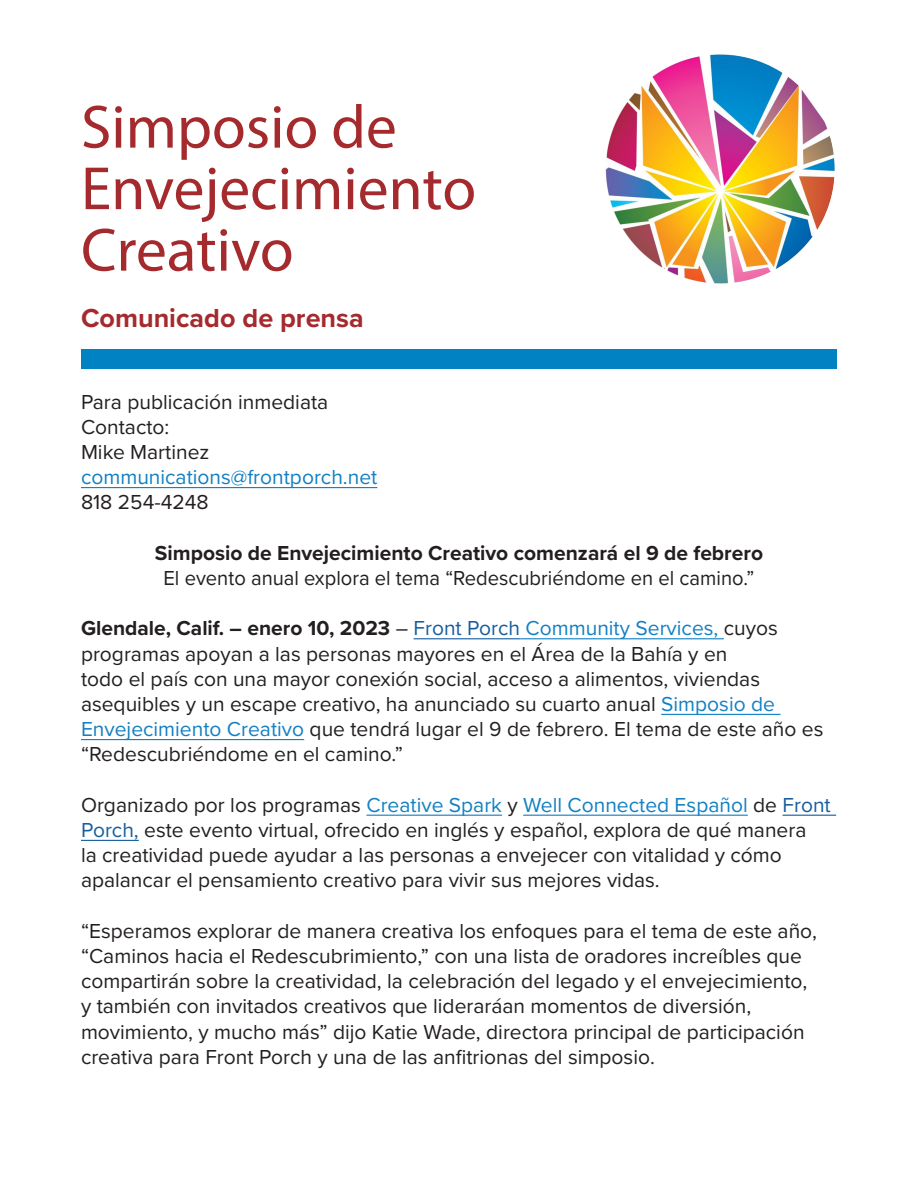
<style>
.page{position:relative;width:918px;height:1188px;background:#fff}
.page>*{position:absolute;margin:0;border:0;box-sizing:border-box;transform-origin:0 0}
.t1{font:61.5px "Myriad Pro";color:#a52a2e}
.t2{font:700 27px "Proxima Nova";color:#a52a2e}
.t3{font:21px/25.2px "Proxima Nova";color:#231f20}
.t4{font:21px "Proxima Nova";color:#231f20;scale:.96 1}
.t5{font:700 21px "Proxima Nova";color:#231f20}
.t6{font:21px "Proxima Nova";color:#1280c2}
.s1{font-weight:700}
.s2{color:#175d9e}
.s3{color:#1280c2}
</style>
<div class="page">
<hr style="left:81px;top:487px;width:296px;height:1px;background:#1280c2">
<hr style="left:414px;top:638px;width:106px;height:1px;background:#175d9e">
<hr style="left:520px;top:638px;width:204px;height:1px;background:#1280c2">
<hr style="left:661px;top:714px;width:120px;height:1px;background:#1280c2">
<hr style="left:81px;top:739px;width:223px;height:1px;background:#1280c2">
<hr style="left:366px;top:815px;width:136px;height:1px;background:#1280c2">
<hr style="left:523px;top:815px;width:225px;height:1px;background:#1280c2">
<hr style="left:783px;top:815px;width:53px;height:1px;background:#175d9e">
<hr style="left:81px;top:840px;width:58px;height:1px;background:#175d9e">
<img style="left:605px;top:54px;width:230px;height:230px;border-radius:115px">
<div style="left:81px;top:350px;width:756px;height:19px;background:#0082c3"></div>
<p class="t1" style="left:81px;top:89px;width:317px">Simposio de</p>
<p class="t1" style="left:81px;top:151px;width:397px">Envejecimiento</p>
<p class="t1" style="left:81px;top:212px;width:214px">Creativo</p>
<p class="t2" style="left:81px;top:297px;width:284px">Comunicado de prensa</p>
<p class="t3" style="left:81px;top:388px;width:249px">Para publicación inmediata</p>
<p class="t3" style="left:81px;top:413px;width:90px">Contacto:</p>
<p class="t3" style="left:81px;top:439px;width:130px">Mike Martinez</p>
<p class="t6" style="left:81px;top:462px;width:298px">communications@frontporch.net</p>
<p class="t3" style="left:81px;top:489px;width:129px">818 254-4248</p>
<p class="t5" style="left:155px;top:537px;width:610px">Simposio de Envejecimiento Creativo comenzará el 9 de febrero</p>
<p class="t4" style="left:164px;top:562px;width:617px">El evento anual explora el tema “Redescubriéndome en el camino.”</p>
<p class="t3" style="left:81px;top:615px;width:744px"><span class="s1">Glendale, Calif. – enero 10, 2023</span> – <span class="s2">Front Porch</span> <span class="s3">Community Services,</span> cuyos programas apoyan a las personas mayores en el Área de la Bahía y en<br>todo el país con una mayor conexión social, acceso a alimentos, viviendas asequibles y un escape creativo, ha anunciado su cuarto anual <span class="s3">Simposio de Envejecimiento Creativo</span> que tendrá lugar el 9 de febrero. El tema de este año es “Redescubriéndome en el camino.”</p>
<p class="t3" style="left:81px;top:791px;width:751px">Organizado por los programas <span class="s3">Creative Spark</span> y <span class="s3">Well Connected Español</span> de <span class="s2">Front Porch,</span> este evento virtual, ofrecido en inglés y español, explora de qué manera<br>la creatividad puede ayudar a las personas a envejecer con vitalidad y cómo apalancar el pensamiento creativo para vivir sus mejores vidas.</p>
<p class="t3" style="left:81px;top:917px;width:737px">“Esperamos explorar de manera creativa los enfoques para el tema de este año, “Caminos hacia el Redescubrimiento,” con una lista de oradores increíbles que compartirán sobre la creatividad, la celebración del legado y el envejecimiento, y también con invitados creativos que lideraráan momentos de diversión, movimiento, y mucho más” dijo Katie Wade, directora principal de participación creativa para Front Porch y una de las anfitrionas del simposio.</p>
</div>
